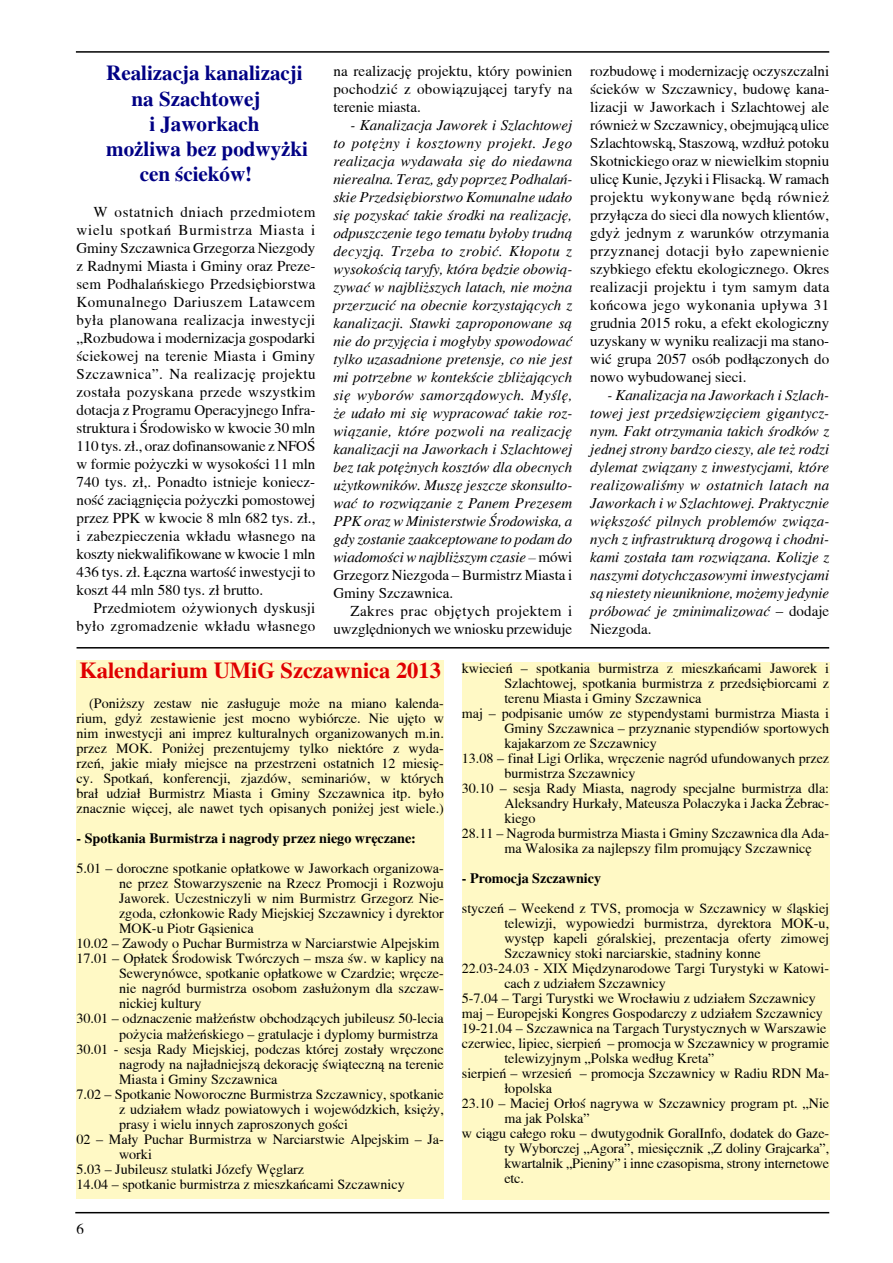
<style>
.page{position:relative;width:893px;height:1263px;background:#fff}
.page>*{position:absolute;margin:0;border:0;box-sizing:border-box;transform-origin:0 0}
.t1{font:700 22.5px "Toronto";color:#e00000}
.t2{font:700 21px "Toronto";color:#000084}
.t3{font:15px/18px "Toronto";color:#000;text-align:justify}
.t4{font:italic 15px/18px "Toronto";letter-spacing:-.01em;color:#000;text-align:justify}
.t5{font:15px/18px "Toronto";letter-spacing:.02em;color:#000;text-align:right}
.t6{font:14.1px/15px "Toronto";color:#000;text-align:justify}
.t7{font:700 14.1px "Toronto";color:#000}
.s1{font-style:normal}
</style>
<div class="page">
<hr style="left:75px;top:1212px;width:754px;height:1px;background:#000">
<hr style="left:76px;top:51px;width:753px;height:2px;background:#000">
<hr style="left:892px;top:0;width:1px;height:1263px;background:#ebf7fd">
<div style="left:77px;top:660px;width:367px;height:539px;background:#fff9c5"></div>
<hr style="left:77px;top:647px;width:752px;height:1px;background:#000">
<div style="left:462px;top:662px;width:367px;height:537px;background:#fff9c5"></div>
<p class="t3" style="left:333px;top:61px;width:240px">na realizację projektu, który powinien pochodzić z obowiązującej taryfy na terenie miasta.</p>
<p class="t4" style="left:333px;top:116px;width:241px;text-indent:17px">- Kanalizacja Jaworek i Szlachtowej to potężny i kosztowny projekt. Jego realizacja wydawała się do niedawna nierealna. Teraz, gdy poprzez Podhalań&shy;skie Przedsiębiorstwo Komunalne udało się pozyskać takie środki na realizację, odpuszczenie tego tematu byłoby trudną decyzją. Trzeba to zrobić. Kłopotu z wysokością taryfy, która będzie obowią&shy;zywać w najbliższych latach, nie można przerzucić na obecnie korzystających z kanalizacji. Stawki zaproponowane są nie do przyjęcia i mogłyby spowodować tylko uzasadnione pretensje, co nie jest mi potrzebne w kontekście zbliżających się wyborów samorządowych. Myślę, że udało mi się wypracować takie roz&shy;wiązanie, które pozwoli na realizację kanalizacji na Jaworkach i Szlachtowej bez tak potężnych kosztów dla obecnych użytkowników. Muszę jeszcze skonsulto&shy;wać to rozwiązanie z Panem Prezesem PPK oraz w Ministerstwie Środowiska, a gdy zostanie zaakceptowane to podam do wiadomości w najbliższym czasie – <span class="s1">mówi Grzegorz Niezgoda – Burmistrz Miasta i Gminy Szczawnica.</span></p>
<p class="t3" style="left:333px;top:601px;width:240px;text-align:right">Zakres prac objętych projektem i uwzględnionych we wniosku przewiduje</p>
<p class="t3" style="left:590px;top:61px;width:241px">rozbudowę i modernizację oczyszczalni ścieków w Szczawnicy, budowę kana&shy;lizacji w Jaworkach i Szlachtowej ale również w Szczawnicy, obejmującą ulice Szlachtowską, Staszową, wzdłuż potoku Skotnickiego oraz w niewielkim stopniu ulicę Kunie, Języki i Flisacką. W ramach projektu wykonywane będą również przyłącza do sieci dla nowych klientów, gdyż jednym z warunków otrzymania przyznanej dotacji było zapewnienie szybkiego efektu ekologicznego. Okres realizacji projektu i tym samym data końcowa jego wykonania upływa 31 grudnia 2015 roku, a efekt ekologiczny uzyskany w wyniku realizacji ma stano&shy;wić grupa 2057 osób podłączonych do nowo wybudowanej sieci.</p>
<p class="t4" style="left:590px;top:386px;width:241px;text-indent:17px">- Kanalizacja na Jaworkach i Szlach&shy;towej jest przedsięwzięciem gigantycz&shy;nym. Fakt otrzymania takich środków z jednej strony bardzo cieszy, ale też rodzi dylemat związany z inwestycjami, które realizowaliśmy w ostatnich latach na Jaworkach i w Szlachtowej. Praktycznie większość pilnych problemów związa&shy;nych z infrastrukturą drogową i chodni&shy;kami została tam rozwiązana. Kolizje z naszymi dotychczasowymi inwestycjami są niestety nieuniknione, możemy jedynie próbować je zminimalizować <span class="s1">– dodaje Niezgoda.</span></p>
<p class="t6" style="left:462px;top:661px;width:369px">kwiecień – spotkania burmistrza z mieszkańcami Jaworek i</p>
<p class="t6" style="left:504px;top:676px;width:326px">Szlachtowej, spotkania burmistrza z przedsiębiorcami z</p>
<p class="t6" style="left:504px;top:691px;width:199px">terenu Miasta i Gminy Szczawnica</p>
<p class="t6" style="left:462px;top:706px;width:369px">maj – podpisanie umów ze stypendystami burmistrza Miasta i</p>
<p class="t6" style="left:504px;top:721px;width:326px">Gminy Szczawnica – przyznanie stypendiów sportowych</p>
<p class="t6" style="left:504px;top:736px;width:154px">kajakarzom ze Szczawnicy</p>
<p class="t6" style="left:462px;top:751px;width:369px">13.08 – finał Ligi Orlika, wręczenie nagród ufundowanych przez</p>
<p class="t6" style="left:504px;top:766px;width:133px">burmistrza Szczawnicy</p>
<p class="t6" style="left:462px;top:781px;width:369px">30.10 – sesja Rady Miasta, nagrody specjalne burmistrza dla:</p>
<p class="t6" style="left:504px;top:796px;width:326px">Aleksandry Hurkały, Mateusza Polaczyka i Jacka Żebrac-</p>
<p class="t6" style="left:504px;top:811px;width:33px">kiego</p>
<p class="t6" style="left:462px;top:826px;width:369px">28.11 – Nagroda burmistrza Miasta i Gminy Szczawnica dla Ada-</p>
<p class="t6" style="left:504px;top:841px;width:309px">ma Walosika za najlepszy film promujący Szczawnicę</p>
<p class="t7" style="left:462px;top:870px;width:141px">- Promocja Szczawnicy</p>
<p class="t6" style="left:462px;top:901px;width:369px">styczeń – Weekend z TVS, promocja w Szczawnicy w śląskiej</p>
<p class="t6" style="left:504px;top:916px;width:326px">telewizji, wypowiedzi burmistrza, dyrektora MOK-u,</p>
<p class="t6" style="left:504px;top:931px;width:326px">występ kapeli góralskiej, prezentacja oferty zimowej</p>
<p class="t6" style="left:504px;top:946px;width:258px">Szczawnicy stoki narciarskie, stadniny konne</p>
<p class="t6" style="left:462px;top:961px;width:369px">22.03-24.03 - XIX Międzynarodowe Targi Turystyki w Katowi-</p>
<p class="t6" style="left:504px;top:976px;width:163px">cach z udziałem Szczawnicy</p>
<p class="t6" style="left:462px;top:991px;width:356px">5-7.04 – Targi Turystki we Wrocławiu z udziałem Szczawnicy</p>
<p class="t6" style="left:462px;top:1006px;width:363px">maj – Europejski Kongres Gospodarczy z udziałem Szczawnicy</p>
<p class="t6" style="left:462px;top:1021px;width:366px">19-21.04 – Szczawnica na Targach Turystycznych w Warszawie</p>
<p class="t6" style="left:462px;top:1036px;width:369px">czerwiec, lipiec, sierpień – promocja w Szczawnicy w programie</p>
<p class="t6" style="left:504px;top:1051px;width:212px">telewizyjnym „Polska według Kreta”</p>
<p class="t6" style="left:462px;top:1066px;width:369px">sierpień – wrzesień – promocja Szczawnicy w Radiu RDN Ma-</p>
<p class="t6" style="left:504px;top:1081px;width:49px">łopolska</p>
<p class="t6" style="left:462px;top:1096px;width:369px">23.10 – Maciej Orłoś nagrywa w Szczawnicy program pt. „Nie</p>
<p class="t6" style="left:504px;top:1111px;width:87px">ma jak Polska”</p>
<p class="t6" style="left:462px;top:1126px;width:369px">w ciągu całego roku – dwutygodnik GoralInfo, dodatek do Gaze-</p>
<p class="t6" style="left:504px;top:1141px;width:326px">ty Wyborczej „Agora”, miesięcznik „Z doliny Grajcarka”,</p>
<p class="t6" style="left:504px;top:1156px;width:326px">kwartalnik „Pieniny” i inne czasopisma, strony internetowe</p>
<p class="t6" style="left:504px;top:1171px;width:21px">etc.</p>
<h2 class="t2" style="left:106px;top:61px;width:198px">Realizacja kanalizacji</h2>
<h2 class="t2" style="left:132px;top:86px;width:130px">na Szachtowej</h2>
<h2 class="t2" style="left:149px;top:112px;width:112px">i Jaworkach</h2>
<h2 class="t2" style="left:106px;top:137px;width:203px">możliwa bez podwyżki</h2>
<h2 class="t2" style="left:140px;top:162px;width:114px">cen ścieków!</h2>
<p class="t3" style="left:77px;top:203px;width:241px;text-indent:17px">W ostatnich dniach przedmiotem wielu spotkań Burmistrza Miasta i Gminy Szczawnica Grzegorza Niezgody z Radnymi Miasta i Gminy oraz Preze&shy;sem Podhalańskiego Przedsiębiorstwa Komunalnego Dariuszem Latawcem była planowana realizacja inwestycji „Rozbudowa i modernizacja gospodarki ściekowej na terenie Miasta i Gminy Szczawnica”. Na realizację projektu została pozyskana przede wszystkim dotacja z Programu Operacyjnego Infra&shy;struktura i Środowisko w kwocie 30 mln 110 tys. zł., oraz dofinansowanie z NFOŚ w formie pożyczki w wysokości 11 mln 740 tys. zł,. Ponadto istnieje koniecz&shy;ność zaciągnięcia pożyczki pomostowej przez PPK w kwocie 8 mln 682 tys. zł., i zabezpieczenia wkładu własnego na koszty niekwalifikowane w kwocie 1 mln 436 tys. zł. Łączna wartość inwestycji to koszt 44 mln 580 tys. zł brutto.</p>
<p class="t5" style="left:77px;top:599px;width:240px">Przedmiotem ożywionych dyskusji było zgromadzenie wkładu własnego</p>
<h1 class="t1" style="left:79px;top:658px;width:363px">Kalendarium UMiG Szczawnica 2013</h1>
<p class="t6" style="left:77px;top:696px;width:369px;text-indent:13px">(Poniższy zestaw nie zasługuje może na miano kalenda&shy;rium, gdyż zestawienie jest mocno wybiórcze. Nie ujęto w nim inwestycji ani imprez kulturalnych organizowanych m.in. przez MOK. Poniżej prezentujemy tylko niektóre z wyda&shy;rzeń, jakie miały miejsce na przestrzeni ostatnich 12 miesię&shy;cy. Spotkań, konferencji, zjazdów, seminariów, w których brał udział Burmistrz Miasta i Gminy Szczawnica itp. było znacznie więcej, ale nawet tych opisanych poniżej jest wiele.)</p>
<p class="t7" style="left:77px;top:830px;width:341px">- Spotkania Burmistrza i nagrody przez niego wręczane:</p>
<p class="t6" style="left:77px;top:861px;width:369px">5.01 – doroczne spotkanie opłatkowe w Jaworkach organizowa-</p>
<p class="t6" style="left:119px;top:876px;width:326px">ne przez Stowarzyszenie na Rzecz Promocji i Rozwoju</p>
<p class="t6" style="left:119px;top:891px;width:326px">Jaworek. Uczestniczyli w nim Burmistrz Grzegorz Nie-</p>
<p class="t6" style="left:119px;top:906px;width:326px">zgoda, członkowie Rady Miejskiej Szczawnicy i dyrektor</p>
<p class="t6" style="left:119px;top:921px;width:136px">MOK-u Piotr Gąsienica</p>
<p class="t6" style="left:77px;top:936px;width:364px">10.02 – Zawody o Puchar Burmistrza w Narciarstwie Alpejskim</p>
<p class="t6" style="left:77px;top:951px;width:369px">17.01 – Opłatek Środowisk Twórczych – msza św. w kaplicy na</p>
<p class="t6" style="left:119px;top:966px;width:326px">Sewerynówce, spotkanie opłatkowe w Czardzie; wręcze-</p>
<p class="t6" style="left:119px;top:981px;width:326px">nie nagród burmistrza osobom zasłużonym dla szczaw-</p>
<p class="t6" style="left:119px;top:996px;width:84px">nickiej kultury</p>
<p class="t6" style="left:77px;top:1011px;width:369px">30.01 – odznaczenie małżeństw obchodzących jubileusz 50-lecia</p>
<p class="t6" style="left:119px;top:1026px;width:321px">pożycia małżeńskiego – gratulacje i dyplomy burmistrza</p>
<p class="t6" style="left:77px;top:1041px;width:369px">30.01 - sesja Rady Miejskiej, podczas której zostały wręczone</p>
<p class="t6" style="left:119px;top:1056px;width:326px">nagrody na najładniejszą dekorację świąteczną na terenie</p>
<p class="t6" style="left:119px;top:1071px;width:160px">Miasta i Gminy Szczawnica</p>
<p class="t6" style="left:77px;top:1086px;width:369px">7.02 – Spotkanie Noworoczne Burmistrza Szczawnicy, spotkanie</p>
<p class="t6" style="left:119px;top:1101px;width:326px">z udziałem władz powiatowych i wojewódzkich, księży,</p>
<p class="t6" style="left:119px;top:1116px;width:230px">prasy i wielu innych zaproszonych gości</p>
<p class="t6" style="left:77px;top:1131px;width:369px">02 – Mały Puchar Burmistrza w Narciarstwie Alpejskim – Ja-</p>
<p class="t6" style="left:119px;top:1146px;width:34px">worki</p>
<p class="t6" style="left:77px;top:1161px;width:229px">5.03 – Jubileusz stulatki Józefy Węglarz</p>
<p class="t6" style="left:77px;top:1176px;width:330px">14.04 – spotkanie burmistrza z mieszkańcami Szczawnicy</p>
<p class="t3" style="left:77px;top:1219px;width:9px">6</p>
</div>
